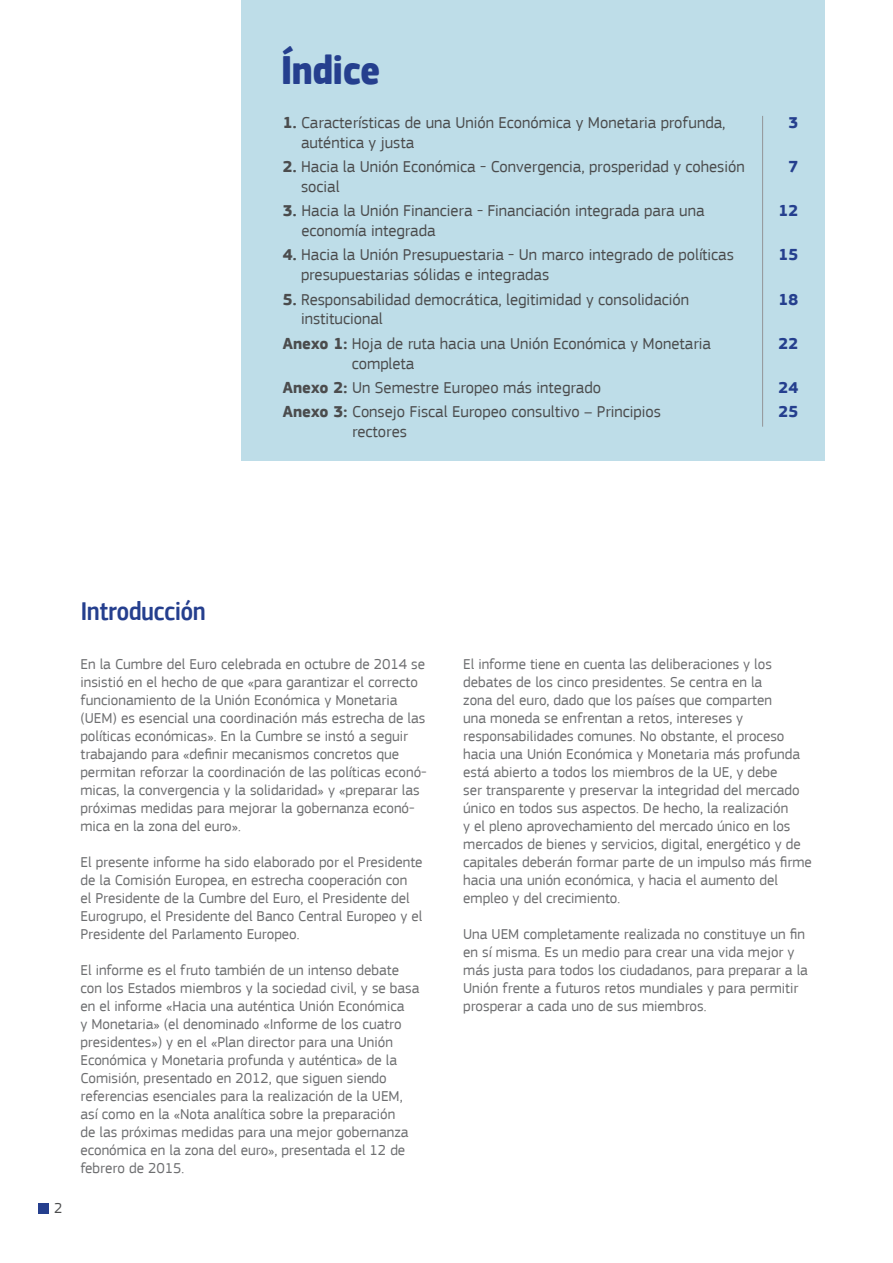
<style>
.page{position:relative;width:893px;height:1263px;background:#fff}
.page>*{position:absolute;margin:0;border:0;box-sizing:border-box;transform-origin:0 0}
._00_CHAPTER_TITLE{font:700 42px "EC Square Sans Cond Pro";color:#253f8e}
.COVER{font:500 27px "EC Square Sans Cond Pro";color:#253f8e}
.BODY_TEXT{font:16.5px/19.8px "EC Square Sans Pro";color:#4b4c4d}
.BODY_TEXT-2{font:700 16.5px "EC Square Sans Pro";color:#253f8e}
.t1{font:15px/18px "EC Square Sans Pro";color:#6d6e70}
.BODY_TEXT-3{font:15px "EC Square Sans Pro";color:#4b4c4d}
.s1{font-weight:700}
</style>
<div class="page">
<div style="left:38px;top:1203px;width:10px;height:10px;background:#253f8e"></div>
<div style="left:241px;top:0;width:584px;height:461px;background:#bedde8"></div>
<hr style="left:762px;top:116px;width:1px;height:311px;background:#939598">
<p class="_00_CHAPTER_TITLE" style="left:281px;top:44px;width:100px">Índice</p>
<p class="BODY_TEXT" style="left:301px;top:113px;width:426px;text-indent:-18px"><span class="s1">1.</span> Características de una Unión Económica y Monetaria profunda, auténtica y justa</p>
<p class="BODY_TEXT-2" style="left:788px;top:113px;width:11px">3</p>
<p class="BODY_TEXT" style="left:301px;top:157px;width:445px;text-indent:-18px"><span class="s1">2.</span> Hacia la Unión Económica - Convergencia, prosperidad y cohesión social</p>
<p class="BODY_TEXT-2" style="left:788px;top:157px;width:11px">7</p>
<p class="BODY_TEXT" style="left:301px;top:201px;width:405px;text-indent:-19px"><span class="s1">3.</span> Hacia la Unión Financiera - Financiación integrada para una economía integrada</p>
<p class="BODY_TEXT-2" style="left:778px;top:201px;width:21px">12</p>
<p class="BODY_TEXT" style="left:301px;top:245px;width:434px;text-indent:-18px"><span class="s1">4.</span> Hacia la Unión Presupuestaria - Un marco integrado de políticas presupuestarias sólidas e integradas</p>
<p class="BODY_TEXT-2" style="left:778px;top:245px;width:21px">15</p>
<p class="BODY_TEXT" style="left:301px;top:289px;width:390px;text-indent:-18px"><span class="s1">5.</span> Responsabilidad democrática, legitimidad y consolidación institucional</p>
<p class="BODY_TEXT-2" style="left:778px;top:289px;width:21px">18</p>
<p class="BODY_TEXT" style="left:352px;top:334px;width:361px;text-indent:-69px"><span class="s1">Anexo 1:</span> Hoja de ruta hacia una Unión Económica y Monetaria completa</p>
<p class="BODY_TEXT-2" style="left:778px;top:333px;width:21px">22</p>
<p class="BODY_TEXT" style="left:283px;top:378px;width:320px"><span class="s1">Anexo 2:</span> Un Semestre Europeo más integrado</p>
<p class="BODY_TEXT-2" style="left:778px;top:378px;width:21px">24</p>
<p class="BODY_TEXT" style="left:352px;top:402px;width:310px;text-indent:-69px"><span class="s1">Anexo 3:</span> Consejo Fiscal Europeo consultivo – Principios rectores</p>
<p class="BODY_TEXT-2" style="left:778px;top:402px;width:21px">25</p>
<p class="BODY_TEXT-3" style="left:54px;top:1199px;width:10px">2</p>
<p class="COVER" style="left:81px;top:595px;width:126px">Introducción</p>
<p class="t1" style="left:80px;top:655px;width:348px">En la Cumbre del Euro celebrada en octubre de 2014 se insistió en el hecho de que «para garantizar el correcto funcionamiento de la Unión Económica y Monetaria (UEM) es esencial una coordinación más estrecha de las políticas económicas». En la Cumbre se instó a seguir trabajando para «definir mecanismos concretos que permitan reforzar la coordinación de las políticas econó&shy;micas, la convergencia y la solidaridad» y «preparar las próximas medidas para mejorar la gobernanza econó&shy;mica en la zona del euro».</p>
<p class="t1" style="left:80px;top:853px;width:344px">El presente informe ha sido elaborado por el Presidente de la Comisión Europea, en estrecha cooperación con<br>el Presidente de la Cumbre del Euro, el Presidente del Eurogrupo, el Presidente del Banco Central Europeo y el Presidente del Parlamento Europeo.</p>
<p class="t1" style="left:80px;top:961px;width:341px">El informe es el fruto también de un intenso debate con los Estados miembros y la sociedad civil, y se basa en el informe «Hacia una auténtica Unión Económica<br>y Monetaria» (el denominado «Informe de los cuatro presidentes») y en el «Plan director para una Unión Económica y Monetaria profunda y auténtica» de la Comisión, presentado en 2012, que siguen siendo referencias esenciales para la realización de la UEM, así como en la «Nota analítica sobre la preparación<br>de las próximas medidas para una mejor gobernanza económica en la zona del euro», presentada el 12 de febrero de 2015.</p>
<p class="t1" style="left:463px;top:655px;width:350px">El informe tiene en cuenta las deliberaciones y los debates de los cinco presidentes. Se centra en la<br>zona del euro, dado que los países que comparten<br>una moneda se enfrentan a retos, intereses y responsabilidades comunes. No obstante, el proceso hacia una Unión Económica y Monetaria más profunda está abierto a todos los miembros de la UE, y debe<br>ser transparente y preservar la integridad del mercado único en todos sus aspectos. De hecho, la realización<br>y el pleno aprovechamiento del mercado único en los mercados de bienes y servicios, digital, energético y de capitales deberán formar parte de un impulso más firme hacia una unión económica, y hacia el aumento del empleo y del crecimiento.</p>
<p class="t1" style="left:463px;top:925px;width:346px">Una UEM completamente realizada no constituye un fin en sí misma. Es un medio para crear una vida mejor y más justa para todos los ciudadanos, para preparar a la Unión frente a futuros retos mundiales y para permitir prosperar a cada uno de sus miembros.</p>
</div>
